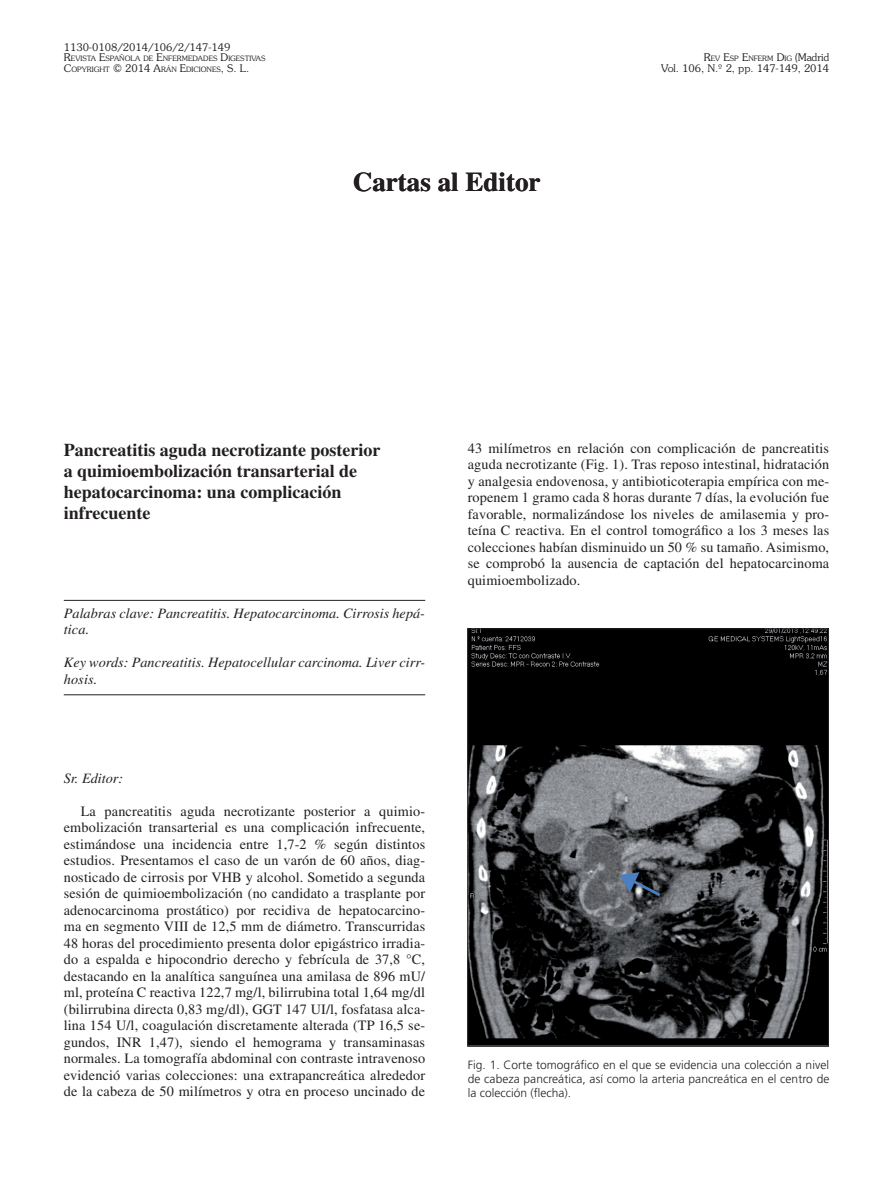
<style>
.page{position:relative;width:893px;height:1191px;background:#fff}
.page>*{position:absolute;margin:0;border:0;box-sizing:border-box;transform-origin:0 0}
.t1{font:700 27px "Times";color:#231f20}
.t2{font:700 18px/21px "Times";color:#231f20}
.t3{font:14.25px/16.5px "Times";letter-spacing:.01em;color:#231f20;text-align:justify}
.t4{font:italic 14.25px/16.5px "Times";color:#231f20}
.t5{font:300 12px/14.2px "Frutiger LT Std";letter-spacing:.005em;color:#231f20;text-align:justify}
.t6{font:300 10.5px "Souvenir";color:#231f20}
.t7{font:300 7.35px/10.5px "Souvenir";color:#231f20}
.s1{font-size:10.5px}
.s2{color:#d22527}
</style>
<div class="page">
<hr style="left:64px;top:600px;width:361px;height:1px;background:#231f20">
<hr style="left:64px;top:694px;width:361px;height:1px;background:#231f20">
<img style="left:469px;top:630px;width:358px;height:414px">
<div style="left:467px;top:628px;width:362px;height:418px;border:1px solid #231f20"></div>
<p class="t6" style="left:64px;top:41px;width:168px">1130-0108/2014/106/2/147-149</p>
<p class="t7" style="left:64px;top:53px;width:203px"><span class="s1">R</span>EVISTA <span class="s1">E</span>SPAÑOLA DE <span class="s1">E</span>NFERMEDADES <span class="s1">D</span>IGESTIVAS<br><span class="s1">C</span>OPYRIGHT <span class="s1">© 2014 A</span>RÁN <span class="s1">E</span>DICIONES<span class="s1">, S. L.</span></p>
<p class="t7" style="left:704px;top:53px;width:127px"><span class="s1">R</span>EV <span class="s1">E</span>SP <span class="s1">E</span>NFERM <span class="s1">D</span>IG <span class="s1">(Madrid</span></p>
<p class="t6" style="left:661px;top:62px;width:170px">Vol. 106, N.º 2, pp. 147-149, 2014</p>
<h1 class="t1" style="left:353px;top:166px;width:189px">Cartas al Editor</h1>
<p class="t2" style="left:64px;top:439px;width:318px">Pancreatitis aguda necrotizante posterior a quimioembolización transarterial de hepatocarcinoma: una complicación infrecuente</p>
<p class="t4" style="left:64px;top:605px;width:363px">Palabras clave: Pancreatitis. Hepatocarcinoma. Cirrosis hepá&shy;tica.</p>
<p class="t4" style="left:64px;top:654px;width:363px">Key words: Pancreatitis. Hepatocellular carcinoma. Liver cirr&shy;hosis.</p>
<p class="t4" style="left:64px;top:770px;width:61px">Sr. Editor:</p>
<p class="t3" style="left:64px;top:802px;width:363px;text-indent:17px">La pancreatitis aguda necrotizante posterior a quimio&shy;embolización transarterial es una complicación infrecuente, estimándose una incidencia entre 1,7-2 % según distintos estudios. Presentamos el caso de un varón de 60 años, diag&shy;nosticado de cirrosis por VHB y alcohol. Sometido a segunda sesión de quimioembolización (no candidato a trasplante por adenocarcinoma prostático) por recidiva de hepatocarcino&shy;ma en segmento VIII de 12,5 mm de diámetro. Transcurridas 48 horas del procedimiento presenta dolor epigástrico irradia&shy;do a espalda e hipocondrio derecho y febrícula de 37,8 °C, destacando en la analítica sanguínea una amilasa de 896 mU/ ml, proteína C reactiva 122,7 mg/l, bilirrubina total 1,64 mg/dl (bilirrubina directa 0,83 mg/dl), GGT 147 UI/l, fosfatasa alca&shy;lina 154 U/l, coagulación discretamente alterada (TP 16,5 se&shy;gundos, INR 1,47), siendo el hemograma y transaminasas normales. La tomografía abdominal con contraste intravenoso evidenció varias colecciones: una extrapancreática alrededor de la cabeza de 50 milímetros y otra en proceso uncinado de</p>
<p class="t3" style="left:468px;top:440px;width:363px">43 milímetros en relación con complicación de pancreatitis aguda necrotizante (Fig. 1). Tras reposo intestinal, hidratación y analgesia endovenosa, y antibioticoterapia empírica con me&shy;ropenem 1 gramo cada 8 horas durante 7 días, la evolución fue favorable, normalizándose los niveles de amilasemia y pro&shy;teína C reactiva. En el control tomográfico a los 3 meses las colecciones habían disminuido un 50 % su tamaño<span class="s2">.</span> Asimismo, se comprobó la ausencia de captación del hepatocarcinoma quimioembolizado.</p>
<p class="t5" style="left:468px;top:1057px;width:363px">Fig. 1. Corte tomográfico en el que se evidencia una colección a nivel de cabeza pancreática, así como la arteria pancreática en el centro de la colección (flecha).</p>
</div>
